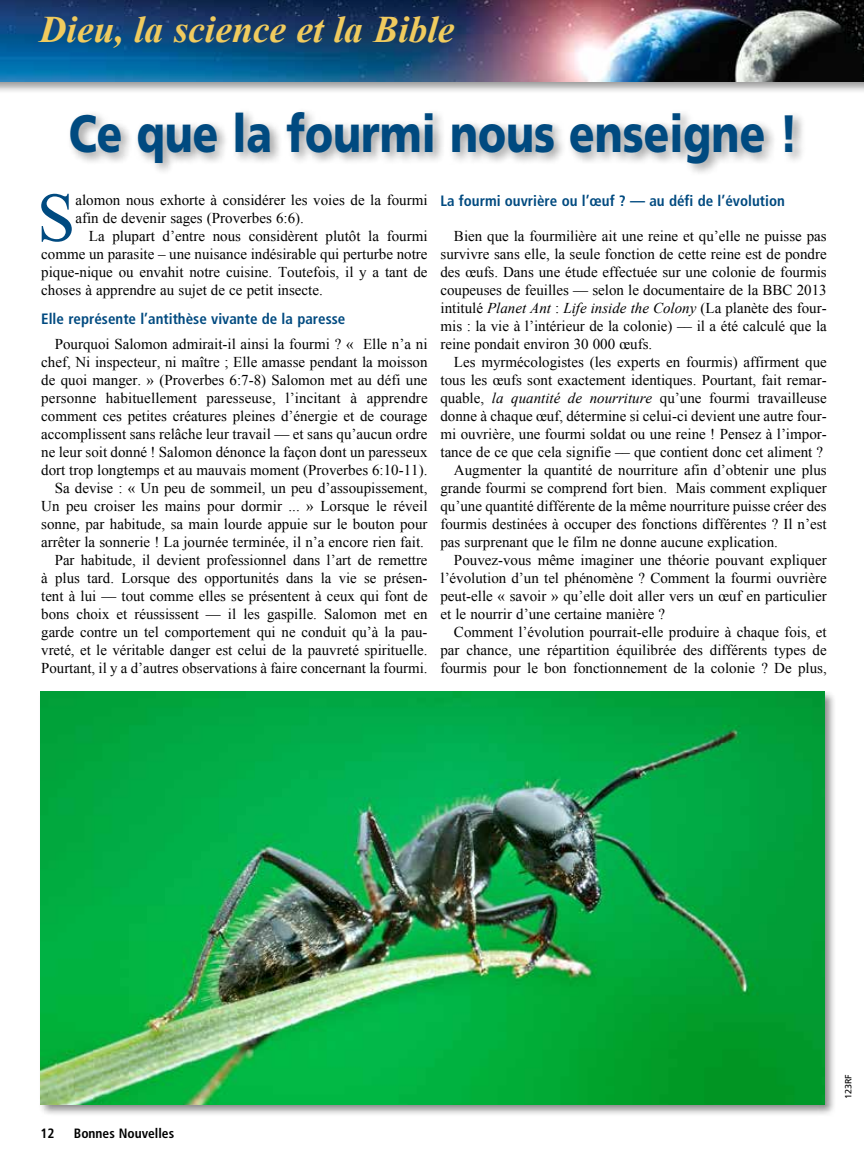
<style>
.page{position:relative;width:864px;height:1161px;background:#fff}
.page>*{position:absolute;margin:0;border:0;box-sizing:border-box;transform-origin:0 0}
.t1{font:69.3px "Times New Roman";color:#004a80}
.t2{font:900 52.5px "Frutiger";color:#004a80;scale:.8 1}
.t3{font:italic 700 37.5px "Times New Roman";color:#f0cb5e}
.t4{font:15px/18px "Times New Roman";color:#000;text-align:justify}
.t5{font:700 condensed 15px "Frutiger";color:#004a80}
.t6{font:700 condensed 13.5px "Frutiger";color:#000}
.t7{font:9px "Frutiger";color:#000}
.s1{font-style:italic}
</style>
<div class="page">
<div style="left:0;top:0;width:864px;height:94px;background:#000;opacity:.4"></div>
<img style="left:0;top:0;width:864px;height:82px">
<div style="left:66px;top:107px;width:740px;height:69px;background:#000;opacity:.4"></div>
<div style="left:38px;top:689px;width:799px;height:428px;background:#000;opacity:.45"></div>
<img style="left:41px;top:692px;width:784px;height:413px">
<h3 class="t3" style="left:40px;top:3px;width:417px">Dieu, la science et la Bible</h3>
<h2 class="t2" style="left:69px;top:102px;width:913px">Ce que la fourmi nous enseigne !</h2>
<h1 class="t1" style="left:37px;top:171px;width:40px">S</h1>
<p class="t4" style="left:75px;top:190px;width:354px">alomon nous exhorte à considérer les voies de la fourmi afin de devenir sages (Proverbes 6:6).</p>
<p class="t5" style="left:440px;top:191px;width:346px">La fourmi ouvrière ou l’œuf ? — au défi de l’évolution</p>
<p class="t4" style="left:440px;top:226px;width:388px;text-indent:14px">Bien que la fourmilière ait une reine et qu’elle ne puisse pas survivre sans elle, la seule fonction de cette reine est de pondre des œufs. Dans une étude effectuée sur une colonie de fourmis coupeuses de feuilles — selon le documentaire de la BBC 2013 intitulé <span class="s1">Planet Ant</span> : <span class="s1">Life inside the Colony</span> (La planète des four&shy;mis : la vie à l’intérieur de la colonie) –– il a été calculé que la reine pondait environ 30 000 œufs.</p>
<p class="t4" style="left:454px;top:352px;width:374px">Les myrmécologistes (les experts en fourmis) affirment que</p>
<p class="t4" style="left:440px;top:370px;width:388px">tous les œufs sont exactement identiques. Pourtant, fait remar-</p>
<p class="t4" style="left:440px;top:388px;width:388px">quable, <span class="s1">la quantité de nourriture</span> qu’une fourmi travailleuse</p>
<p class="t4" style="left:440px;top:406px;width:388px">donne à chaque œuf, détermine si celui-ci devient une autre four-</p>
<p class="t4" style="left:440px;top:424px;width:388px">mi ouvrière, une fourmi soldat ou une reine ! Pensez à l’impor-</p>
<p class="t4" style="left:440px;top:442px;width:384px">tance de ce que cela signifie –– que contient donc cet aliment ?</p>
<p class="t4" style="left:454px;top:460px;width:374px">Augmenter la quantité de nourriture afin d’obtenir une plus</p>
<p class="t4" style="left:440px;top:478px;width:388px">grande fourmi se comprend fort bien. Mais comment expliquer</p>
<p class="t4" style="left:440px;top:496px;width:388px">qu’une quantité différente de la même nourriture puisse créer des</p>
<p class="t4" style="left:440px;top:514px;width:388px">fourmis destinées à occuper des fonctions différentes ? Il n’est</p>
<p class="t4" style="left:440px;top:532px;width:339px">pas surprenant que le film ne donne aucune explication.</p>
<p class="t4" style="left:454px;top:550px;width:374px">Pouvez-vous même imaginer une théorie pouvant expliquer</p>
<p class="t4" style="left:440px;top:568px;width:388px">l’évolution d’un tel phénomène ? Comment la fourmi ouvrière</p>
<p class="t4" style="left:440px;top:586px;width:388px">peut-elle « savoir » qu’elle doit aller vers un œuf en particulier</p>
<p class="t4" style="left:440px;top:604px;width:226px">et le nourrir d’une certaine manière ?</p>
<p class="t4" style="left:454px;top:622px;width:374px">Comment l’évolution pourrait-elle produire à chaque fois, et</p>
<p class="t4" style="left:440px;top:640px;width:388px">par chance, une répartition équilibrée des différents types de</p>
<p class="t4" style="left:440px;top:658px;width:388px">fourmis pour le bon fonctionnement de la colonie ? De plus,</p>
<p class="t4" style="left:41px;top:226px;width:388px;text-indent:48px">La plupart d’entre nous considèrent plutôt la fourmi comme un parasite – une nuisance indésirable qui perturbe notre pique-nique ou envahit notre cuisine. Toutefois, il y a tant de choses à apprendre au sujet de ce petit insecte.</p>
<p class="t5" style="left:41px;top:310px;width:306px">Elle représente l’antithèse vivante de la paresse</p>
<p class="t4" style="left:41px;top:334px;width:388px;text-align:right">Pourquoi Salomon admirait-il ainsi la fourmi ? « Elle n’a ni chef, Ni inspecteur, ni maître ; Elle amasse pendant la moisson de quoi manger. » (Proverbes 6:7-8) Salomon met au défi une personne habituellement paresseuse, l’incitant à apprendre comment ces petites créatures pleines d’énergie et de courage accomplissent sans relâche leur travail — et sans qu’aucun ordre ne leur soit donné ! Salomon dénonce la façon dont un paresseux dort trop longtemps et au mauvais moment (Proverbes 6:10-11).<br>Sa devise : « Un peu de sommeil, un peu d’assoupissement, Un peu croiser les mains pour dormir ... » Lorsque le réveil sonne, par habitude, sa main lourde appuie sur le bouton pour arrêter la sonnerie ! La journée terminée, il n’a encore rien fait.<br>Par habitude, il devient professionnel dans l’art de remettre<br>à plus tard. Lorsque des opportunités dans la vie se présen&shy;tent à lui — tout comme elles se présentent à ceux qui font de bons choix et réussissent — il les gaspille. Salomon met en garde contre un tel comportement qui ne conduit qu’à la pau&shy;vreté, et le véritable danger est celui de la pauvreté spirituelle.<br>Pourtant, il y a d’autres observations à faire concernant la fourmi.</p>
<p class="t6" style="left:40px;top:1126px;width:16px">12</p>
<p class="t6" style="left:74px;top:1126px;width:102px">Bonnes Nouvelles</p>
<p class="t7" style="left:843px;top:1099px;width:27px;rotate:-90deg">123RF</p>
</div>
